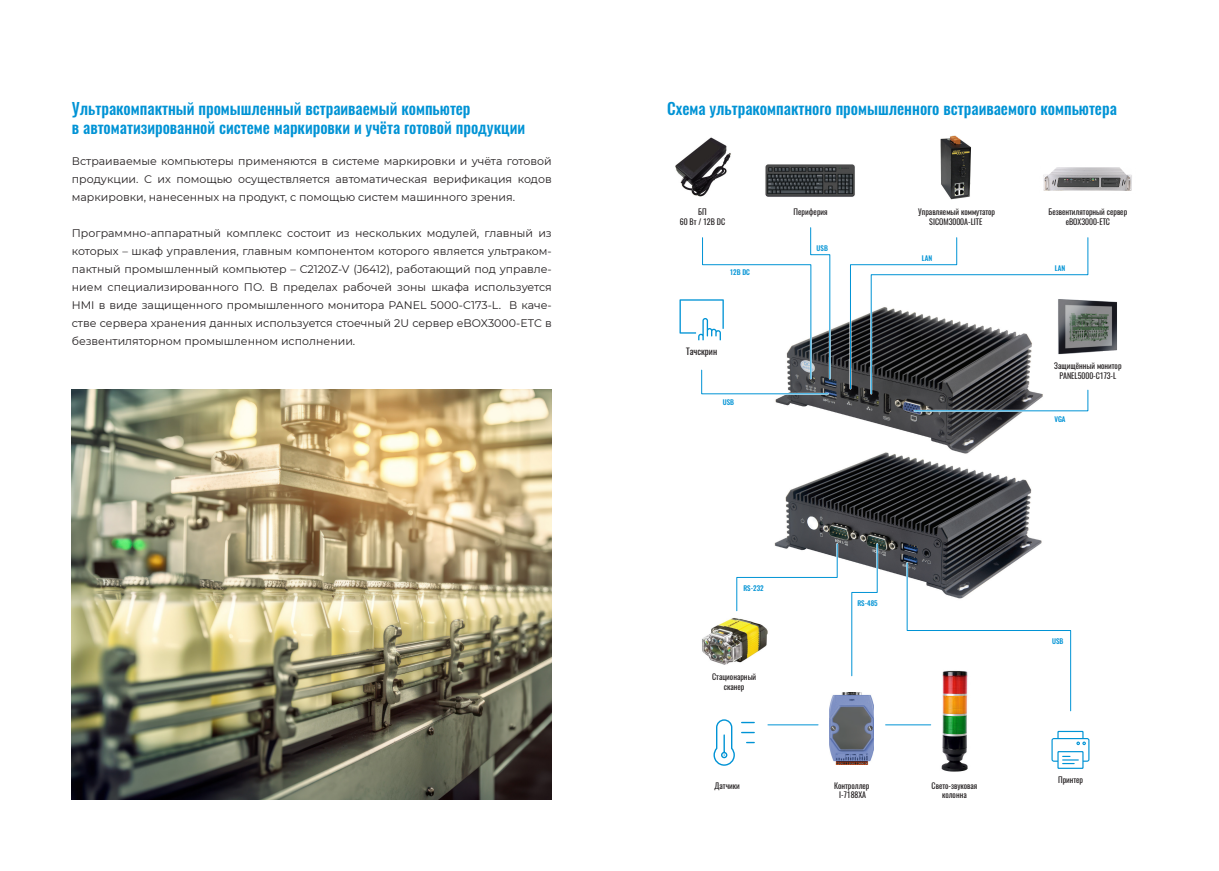
<style>
.page{position:relative;width:1219px;height:871px;background:#fff}
.page>*{position:absolute;margin:0;border:0;box-sizing:border-box;transform-origin:0 0}
.t1{font:500 16px/19.2px "Oswald";color:#0093d5}
.t2{font:11px/18px "Montserrat";color:#231f20;text-align:justify}
.t3{font:9px "Oswald";color:#231f20}
.t4{font:8px/9.6px "Oswald";color:#231f20;text-align:center}
.t5{font:500 7px "Oswald";color:#0093d5}
</style>
<div class="page">
<img style="left:1043px;top:167px;width:89px;height:24px">
<img style="left:675px;top:137px;width:56px;height:59px">
<img style="left:777px;top:485px;width:265px;height:92px">
<img style="left:775px;top:322px;width:254px;height:163px">
<img style="left:72px;top:389px;width:480px;height:409px">
<svg style="left:848px;top:237px;width:241px;height:175px"></svg>
<img style="left:765px;top:164px;width:90px;height:33px">
<img style="left:940px;top:135px;width:31px;height:65px">
<img style="left:1056px;top:294px;width:61px;height:64px">
<svg style="left:679px;top:227px;width:153px;height:168px"></svg>
<svg style="left:850px;top:542px;width:29px;height:135px"></svg>
<svg style="left:736px;top:542px;width:103px;height:70px"></svg>
<hr style="left:886px;top:724px;width:45px;height:1px;background:#0093d5">
<hr style="left:768px;top:724px;width:50px;height:1px;background:#0093d5">
<img style="left:941px;top:712px;width:27px;height:60px">
<img style="left:830px;top:692px;width:44px;height:71px">
<svg style="left:713px;top:719px;width:42px;height:47px"></svg>
<svg style="left:905px;top:561px;width:167px;height:151px"></svg>
<svg style="left:1051px;top:730px;width:38px;height:38px"></svg>
<img style="left:702px;top:618px;width:66px;height:47px">
<h1 class="t1" style="left:72px;top:99px;width:455px">Ультракомпактный промышленный встраиваемый компьютер<br>в автоматизированной системе маркировки и учёта готовой продукции</h1>
<h1 class="t1" style="left:667px;top:99px;width:451px">Схема ультракомпактного промышленного встраиваемого компьютера</h1>
<p class="t2" style="left:72px;top:151px;width:481px">Встраиваемые компьютеры применяются в системе маркировки и учёта готовой продукции. С их помощью осуществляется автоматическая верификация кодов маркировки, нанесенных на продукт, с помощью систем машинного зрения.</p>
<p class="t2" style="left:72px;top:223px;width:481px">Программно-аппаратный комплекс состоит из нескольких модулей, главный из которых – шкаф управления, главным компонентом которого является ультраком&shy;пактный промышленный компьютер – C2120Z-V (J6412), работающий под управле&shy;нием специализированного ПО. В пределах рабочей зоны шкафа используется HMI в виде защищенного промышленного монитора PANEL 5000-C173-L. В каче&shy;стве сервера хранения данных используется стоечный 2U сервер eBOX3000-ETC в безвентиляторном промышленном исполнении.</p>
<p class="t4" style="left:698px;top:207px;width:10px">БП</p>
<p class="t4" style="left:794px;top:207px;width:36px">Периферия</p>
<p class="t4" style="left:680px;top:217px;width:47px">60 Вт / 12В DC</p>
<p class="t4" style="left:918px;top:207px;width:78px">Управляемый коммутатор<br>SICOM3000A-LITE</p>
<p class="t4" style="left:1048px;top:207px;width:80px">Безвентиляторный сервер eBOX3000-ETC</p>
<p class="t5" style="left:730px;top:267px;width:22px">12В DC</p>
<p class="t3" style="left:686px;top:345px;width:33px">Тачскрин</p>
<p class="t5" style="left:723px;top:397px;width:13px">USB</p>
<p class="t5" style="left:817px;top:243px;width:13px">USB</p>
<p class="t5" style="left:922px;top:253px;width:12px">LAN</p>
<p class="t5" style="left:743px;top:583px;width:22px">RS-232</p>
<p class="t4" style="left:712px;top:671px;width:46px">Стационарный сканер</p>
<p class="t4" style="left:715px;top:780px;width:27px">Датчики</p>
<p class="t5" style="left:857px;top:598px;width:22px">RS-485</p>
<p class="t4" style="left:834px;top:780px;width:37px">Контроллер<br>I-7188XA</p>
<p class="t4" style="left:931px;top:780px;width:47px">Свето-звуковая колонна</p>
<p class="t5" style="left:1055px;top:263px;width:12px">LAN</p>
<p class="t4" style="left:1054px;top:361px;width:69px">Защищённый монитор<br>PANEL5000-C173-L</p>
<p class="t5" style="left:1054px;top:414px;width:13px">VGA</p>
<p class="t5" style="left:1052px;top:636px;width:13px">USB</p>
<p class="t4" style="left:1058px;top:774px;width:27px">Принтер</p>
</div>
